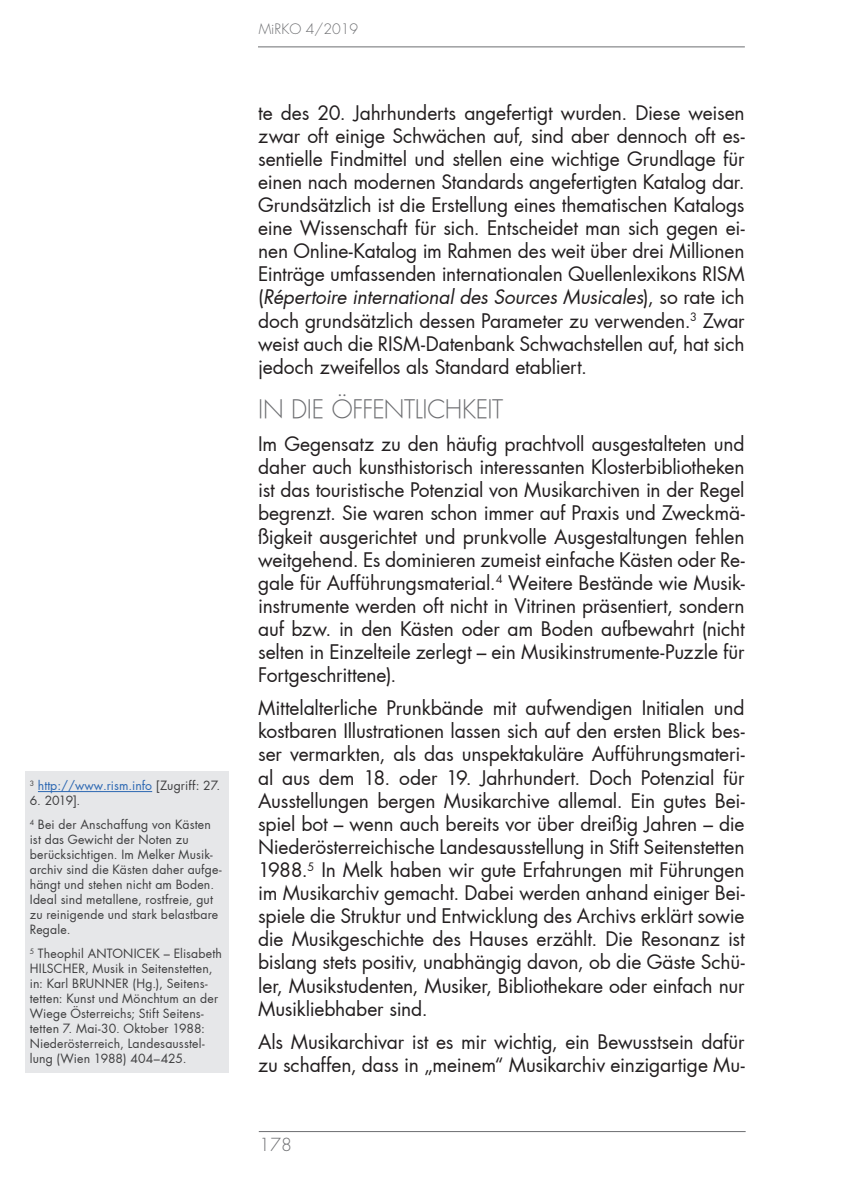
<style>
.page{position:relative;width:844px;height:1191px;background:#fff}
.page>*{position:absolute;margin:0;border:0;box-sizing:border-box;transform-origin:0 0}
.t1{font:300 24.5px "Futura";letter-spacing:-.015em;color:#6d6e71}
.t2{font:19.25px/23.1px "Futura";letter-spacing:-.01em;color:#231f20;text-align:justify}
.t3{font:300 17.5px "Futura";color:#6d6e71}
.t4{font:300 14px "Futura";color:#6d6e71}
.t5{font:12.25px/14.9px "Futura";letter-spacing:.015em;color:#3e3e3f}
.t6{font:12.25px "Futura";color:#2b67b2}
.s1{color:#3e3e3f}
.s2{font-style:italic}
</style>
<div class="page">
<hr style="left:258px;top:47px;width:486px;height:1px;background:#6d6e71">
<hr style="left:259px;top:1131px;width:486px;height:1px;background:#6d6e71">
<div style="left:25px;top:772px;width:203px;height:301px;background:#e6e7e9"></div>
<hr style="left:38px;top:791px;width:114px;height:1px;background:#2b67b2">
<p class="t6" style="left:30px;top:777px;width:192px"><sup>3</sup> http://www.rism.info <span class="s1">[Zugriff: 27.</span></p>
<p class="t5" style="left:30px;top:787px;width:182px;line-height:24.8px">6. 2019].<br><sup>4</sup> Bei der Anschaffung von Kästen</p>
<p class="t5" style="left:30px;top:832px;width:193px">ist das Gewicht der Noten zu berücksichtigen. Im Melker Musik&shy;archiv sind die Kästen daher aufge&shy;hängt und stehen nicht am Boden.<br>Ideal sind metallene, rostfreie, gut zu reinigende und stark belastbare<br>Regale.</p>
<p class="t5" style="left:30px;top:946px;width:194px"><sup>5</sup> Theophil ANTONICEK – Elisabeth HILSCHER, Musik in Seitenstetten, in: Karl BRUNNER (Hg.), Seitens&shy;tetten: Kunst und Mönchtum an der Wiege Österreichs; Stift Seitens&shy;tetten 7. Mai-30. Oktober 1988:<br>Niederösterreich, Landesausstel&shy;lung (Wien 1988) 404–425.</p>
<p class="t4" style="left:259px;top:20px;width:101px">MiRKO 4/2019</p>
<p class="t2" style="left:258px;top:101px;width:488px">te des 20. Jahrhunderts angefertigt wurden. Diese weisen zwar oft einige Schwächen auf, sind aber dennoch oft es&shy;sentielle Findmittel und stellen eine wichtige Grundlage für einen nach modernen Standards angefertigten Katalog dar.<br>Grundsätzlich ist die Erstellung eines thematischen Katalogs eine Wissenschaft für sich. Entscheidet man sich gegen ei&shy;nen Online-Katalog im Rahmen des weit über drei Millionen Einträge umfassenden internationalen Quellenlexikons RISM (<span class="s2">Répertoire international des Sources Musicales</span>), so rate ich doch grundsätzlich dessen Parameter zu verwenden.<sup>3</sup> Zwar weist auch die RISM-Datenbank Schwachstellen auf, hat sich jedoch zweifellos als Standard etabliert.</p>
<p class="t1" style="left:258px;top:393px;width:246px">I N DIE ÖFFENTLICHKEIT</p>
<p class="t2" style="left:258px;top:432px;width:488px">Im Gegensatz zu den häufig prachtvoll ausgestalteten und daher auch kunsthistorisch interessanten Klosterbibliotheken ist das touristische Potenzial von Musikarchiven in der Regel begrenzt. Sie waren schon immer auf Praxis und Zweckmä&shy;ßigkeit ausgerichtet und prunkvolle Ausgestaltungen fehlen weitgehend. Es dominieren zumeist einfache Kästen oder Re&shy;gale für Aufführungsmaterial.<sup>4</sup> Weitere Bestände wie Musik&shy;instrumente werden oft nicht in Vitrinen präsentiert, sondern auf bzw. in den Kästen oder am Boden aufbewahrt (nicht selten in Einzelteile zerlegt – ein Musikinstrumente-Puzzle für Fortgeschrittene).</p>
<p class="t2" style="left:258px;top:696px;width:488px">Mittelalterliche Prunkbände mit aufwendigen Initialen und kostbaren Illustrationen lassen sich auf den ersten Blick bes&shy;ser vermarkten, als das unspektakuläre Aufführungsmateri&shy;al aus dem 18. oder 19. Jahrhundert. Doch Potenzial für Ausstellungen bergen Musikarchive allemal. Ein gutes Bei&shy;spiel bot – wenn auch bereits vor über dreißig Jahren – die Niederösterreichische Landesausstellung in Stift Seitenstetten 1988.<sup>5</sup> In Melk haben wir gute Erfahrungen mit Führungen im Musikarchiv gemacht. Dabei werden anhand einiger Bei&shy;spiele die Struktur und Entwicklung des Archivs erklärt sowie die Musikgeschichte des Hauses erzählt. Die Resonanz ist bislang stets positiv, unabhängig davon, ob die Gäste Schü&shy;ler, Musikstudenten, Musiker, Bibliothekare oder einfach nur Musikliebhaber sind.</p>
<p class="t2" style="left:258px;top:1029px;width:488px">Als Musikarchivar ist es mir wichtig, ein Bewusstsein dafür zu schaffen, dass in „meinem“ Musikarchiv einzigartige Mu-</p>
<p class="t3" style="left:259px;top:1134px;width:34px">178</p>
</div>
